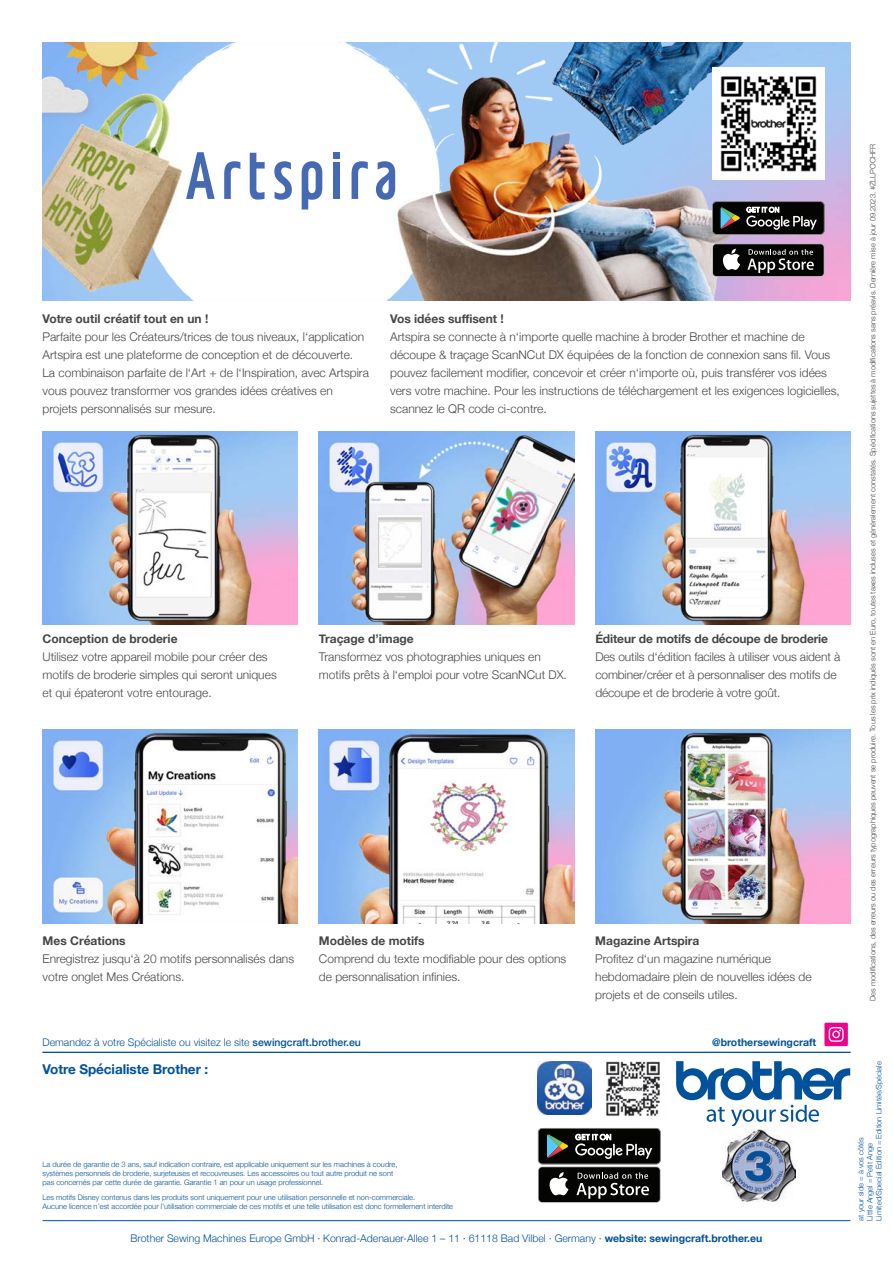
<style>
.page{position:relative;width:893px;height:1263px;background:#fff}
.page>*{position:absolute;margin:0;border:0;box-sizing:border-box;transform-origin:0 0}
.t1{font:700 13.5px "Helvetica Neue";letter-spacing:-.005em;color:#01519b}
.t2{font:300 12px/18px "Helvetica Neue";color:#454647}
.t3{font:700 12px "Helvetica Neue";color:#454647}
.Address{font:300 10.5px "Helvetica Neue";color:#01519b}
.FB_Insta{font:700 10.5px "Helvetica Neue";color:#04539b}
.t4{font:300 7.5px/9px "Helvetica Neue";color:#01519b}
.t5{font:300 7.5px "Helvetica Neue";color:#454647}
.s1{font-weight:700}
.s2{font-weight:500}
</style>
<div class="page">
<img style="left:595px;top:431px;width:255px;height:193px">
<img style="left:43px;top:730px;width:255px;height:193px">
<img style="left:319px;top:730px;width:255px;height:193px">
<img style="left:319px;top:431px;width:255px;height:193px">
<img style="left:595px;top:730px;width:255px;height:193px">
<img style="left:43px;top:431px;width:255px;height:193px">
<img style="left:43px;top:43px;width:807px;height:257px">
<svg style="left:302px;top:161px;width:20px;height:48px"></svg>
<svg style="left:224px;top:161px;width:16px;height:38px"></svg>
<svg style="left:352px;top:161px;width:16px;height:38px"></svg>
<svg style="left:376px;top:161px;width:19px;height:39px"></svg>
<svg style="left:274px;top:161px;width:18px;height:39px"></svg>
<svg style="left:250px;top:153px;width:15px;height:47px"></svg>
<div style="left:333px;top:162px;width:7px;height:37px;background:#4569b2"></div>
<div style="left:333px;top:153px;width:7px;height:6px;background:#4569b2"></div>
<svg style="left:186px;top:152px;width:29px;height:47px"></svg>
<img style="left:712px;top:67px;width:113px;height:112px">
<div style="left:712px;top:244px;width:112px;height:33px;background:#bfbebf;border-radius:4px"></div>
<div style="left:713px;top:244px;width:111px;height:32px;background:#040503;border-radius:3px"></div>
<svg style="left:722px;top:249px;width:18px;height:21px"></svg>
<svg style="left:747px;top:249px;width:67px;height:24px"></svg>
<svg style="left:712px;top:201px;width:112px;height:34px;background:#313331"></svg>
<svg style="left:676px;top:1061px;width:174px;height:64px"></svg>
<img style="left:538px;top:1061px;width:53px;height:53px">
<img style="left:606px;top:1061px;width:54px;height:55px">
<svg style="left:538px;top:1166px;width:123px;height:37px"></svg>
<div style="left:539px;top:1167px;width:121px;height:35px;background:#040503;border-radius:3px"></div>
<svg style="left:549px;top:1172px;width:19px;height:23px"></svg>
<svg style="left:576px;top:1172px;width:73px;height:27px"></svg>
<svg style="left:538px;top:1128px;width:123px;height:36px;background:#2f322f"></svg>
<hr style="left:43px;top:1220px;width:807px;height:1px;background:#01519b">
<hr style="left:43px;top:1052px;width:807px;height:1px;background:#01519b">
<img style="left:723px;top:1129px;width:72px;height:73px">
<div style="left:824px;top:1023px;width:24px;height:23px;background:#ed028c"></div>
<svg style="left:829px;top:1027px;width:15px;height:15px"></svg>
<p class="t3" style="left:43px;top:309px;width:167px">Votre outil créatif tout en un !</p>
<p class="t2" style="left:43px;top:327px;width:328px">Parfaite pour les Créateurs/trices de tous niveaux, l‘application Artspira est une plateforme de conception et de découverte.<br>La combinaison parfaite de l‘Art + de l‘Inspiration, avec Artspira vous pouvez transformer vos grandes idées créatives en projets personnalisés sur mesure.</p>
<p class="t3" style="left:390px;top:309px;width:115px">Vos idées suffisent !</p>
<p class="t2" style="left:390px;top:327px;width:451px">Artspira se connecte à n‘importe quelle machine à broder Brother et machine de découpe &amp; traçage ScanNCut DX équipées de la fonction de connexion sans fil. Vous pouvez facilement modifier, concevoir et créer n‘importe où, puis transférer vos idées vers votre machine. Pour les instructions de téléchargement et les exigences logicielles, scannez le QR code ci-contre.</p>
<p class="t3" style="left:43px;top:629px;width:137px">Conception de broderie</p>
<p class="t2" style="left:43px;top:647px;width:236px">Utilisez votre appareil mobile pour créer des motifs de broderie simples qui seront uniques et qui épateront votre entourage.</p>
<p class="t3" style="left:319px;top:629px;width:96px">Traçage d’image</p>
<p class="t2" style="left:319px;top:647px;width:250px">Transformez vos photographies uniques en motifs prêts à l‘emploi pour votre ScanNCut DX.</p>
<p class="t2" style="left:595px;top:629px;width:246px"><span class="s1">Éditeur de motifs de découpe de broderie </span>Des outils d‘édition faciles à utiliser vous aident à combiner/créer et à personnaliser des motifs de découpe et de broderie à votre goût.</p>
<p class="t3" style="left:43px;top:931px;width:85px">Mes Créations</p>
<p class="t2" style="left:43px;top:948px;width:253px">Enregistrez jusqu‘à 20 motifs personnalisés dans votre onglet Mes Créations.</p>
<p class="t3" style="left:319px;top:931px;width:107px">Modèles de motifs</p>
<p class="t2" style="left:319px;top:948px;width:249px">Comprend du texte modifiable pour des options de personnalisation infinies.</p>
<p class="t3" style="left:595px;top:931px;width:106px">Magazine Artspira</p>
<p class="t2" style="left:595px;top:948px;width:218px">Profitez d‘un magazine numérique hebdomadaire plein de nouvelles idées de projets et de conseils utiles.</p>
<p class="Address" style="left:43px;top:1033px;width:320px">Demandez à votre Spécialiste ou visitez le site <span class="s2">sewingcraft.brother.eu</span></p>
<p class="FB_Insta" style="left:712px;top:1034px;width:106px">@brothersewingcraft</p>
<p class="t1" style="left:43px;top:1058px;width:167px">Votre Spécialiste Brother :</p>
<p class="t4" style="left:43px;top:1159px;width:356px">La durée de garantie de 3 ans, sauf indication contraire, est applicable uniquement sur les machines à coudre, systèmes personnels de broderie, surjeteuses et recouvreuses. Les accessoires ou tout autre produit ne sont pas concernés par cette durée de garantie. Garantie 1 an pour un usage professionnel.</p>
<p class="t4" style="left:43px;top:1192px;width:374px">Les motifs Disney contenus dans les produits sont uniquement pour une utilisation personnelle et non-commerciale.</p>
<p class="t4" style="left:43px;top:1201px;width:412px">Aucune licence n’est accordée pour l’utilisation commerciale de ces motifs et une telle utilisation est donc formellement interdite</p>
<p class="Address" style="left:131px;top:1230px;width:633px">Brother Sewing Machines Europe GmbH · Konrad-Adenauer-Allee 1 – 11 · 61118 Bad Vilbel · Germany · <span class="s1">website: sewingcraft.brother.eu</span></p>
<p class="t5" style="left:867px;top:1001px;width:859px;rotate:-90deg">Des modifications, des erreurs ou des erreurs typographiques peuvent se produire. Tous les prix indiqués sont en Euro, toutes taxes incluses et généralement constatés. Spécifications sujettes à modifications sans préavis. Dernière mise à jour 09.2023. #ZLLPOCHFR</p>
<p class="t4" style="left:874px;top:1221px;width:161px;rotate:-90deg">Limited/Special Edition = Edition Limitée/Spéciale</p>
<p class="t4" style="left:856px;top:1221px;width:85px;rotate:-90deg">at your side = à vos côtés</p>
<p class="t4" style="left:865px;top:1221px;width:79px;rotate:-90deg">Little Angel = Petit Ange</p>
</div>
